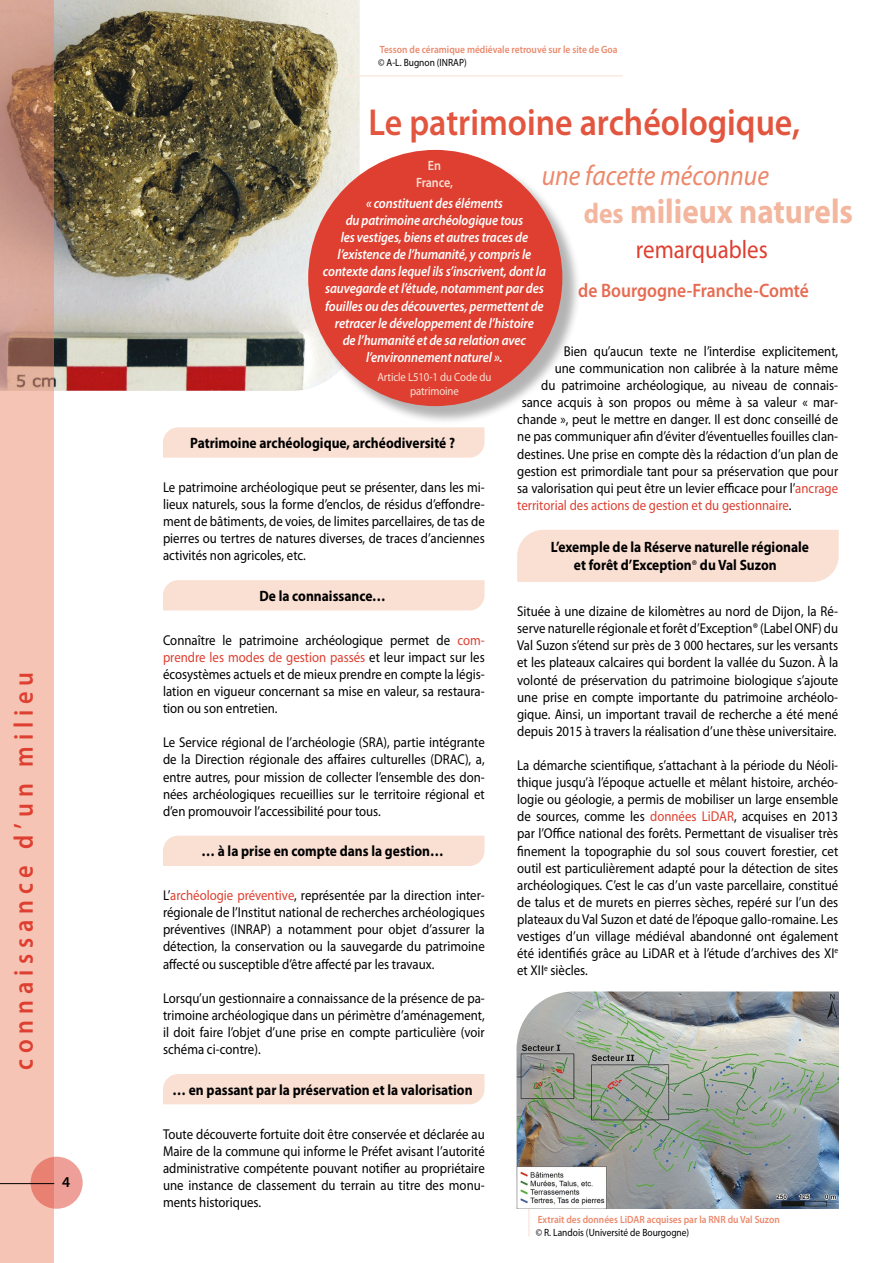
<style>
.page{position:relative;width:893px;height:1263px;background:#fff}
.page>*{position:absolute;margin:0;border:0;box-sizing:border-box;transform-origin:0 0}
.t1{font:600 37.8px "Myriad Pro";color:#e25640;scale:.9 1}
.t2{font:700 34.5px "Myriad Pro";color:#f3b69e;scale:.9 1}
.t3{font:italic 28.5px "Myriad Pro";color:#eb896c;scale:.9 1}
.t4{font:600 27px "Myriad Pro";letter-spacing:.24em;color:#de3f30;scale:.9 1}
.t5{font:25.5px "Myriad Pro";color:#de3f30;scale:.9 1}
.t6{font:600 19.5px "Myriad Pro";color:#e66b52;scale:.9 1}
.t7{font:700 15px/18px "Myriad Pro";color:#000;scale:.9 1}
.t8{font:600 15px "Myriad Pro";color:#000}
.t9{font:14.25px/17.1px "Myriad Pro";color:#000;text-align:justify;scale:.9 1}
.t10{font:italic 600 14.25px/17.1px "Myriad Pro";letter-spacing:-.01em;color:#fff;text-align:center;scale:.9 1}
.t11{font:14.25px "Myriad Pro";color:#de3f30;scale:.9 1}
.t12{font:600 13.5px/16.2px "Myriad Pro";letter-spacing:-.015em;color:#faded3;text-align:center;scale:.9 1}
.t13{font:12px/14.4px "Myriad Pro";letter-spacing:-.01em;color:#faded3;text-align:center;scale:.9 1}
.t14{font:600 10.5px "Myriad Pro";color:#eb896c;scale:.9 1}
.t15{font:10.5px "Myriad Pro";color:#000;scale:.9 1}
.s1{font-size:28.5px}
.s2{color:#de3f30}
.s3{color:#000}
.s4{font-weight:400;font-size:14.25px}
</style>
<div class="page">
<img style="left:54px;top:0;width:305px;height:391px">
<hr style="left:528px;top:1182px;width:2px;height:54px;background:#fce9e1">
<hr style="left:344px;top:75px;width:279px;height:2px;background:#fce9e1">
<svg style="left:0;top:0;width:54px;height:1263px;background:#e3b2a2"></svg>
<svg style="left:31px;top:1157px;width:52px;height:52px;background:#eb9388"></svg>
<hr style="left:0;top:1183px;width:54px;height:1px;background:#000">
<svg style="left:163px;top:427px;width:321px;height:31px;background:#fae0d4"></svg>
<div style="left:163px;top:580px;width:321px;height:30px;background:#fadfd3"></div>
<div style="left:163px;top:836px;width:321px;height:30px;background:#fadfd3"></div>
<div style="left:163px;top:1074px;width:321px;height:30px;background:#fadfd3"></div>
<div style="left:517px;top:530px;width:322px;height:52px;background:#fadfd3"></div>
<div style="left:311px;top:152px;width:270px;height:272px;background:#000;opacity:.3"></div>
<div style="left:308px;top:150px;width:254px;height:256px;background:#de3f30;border-radius:50%"></div>
<img style="left:517px;top:991px;width:322px;height:218px">
<h3 class="t4" style="left:6px;top:1070px;width:444px;rotate:-90deg">connaissance d’un milieu</h3>
<p class="t8" style="left:62px;top:1173px;width:10px">4</p>
<p class="t14" style="left:380px;top:43px;width:266px">Tesson de céramique médiévale retrouvé sur le site de Goa</p>
<p class="t15" style="left:378px;top:56px;width:100px">© A-L. Bugnon (INRAP)</p>
<h1 class="t1" style="left:369px;top:98px;width:481px">Le patrimoine archéologique,</h1>
<p class="t12" style="left:416px;top:157px;width:42px">En<br>France,</p>
<p class="t10" style="left:323px;top:194px;width:249px">« constituent des éléments<br>du patrimoine archéologique tous<br>les vestiges, biens et autres traces de l’existence de l’humanité, y compris le contexte dans lequel ils s’inscrivent, dont la sauvegarde et l’étude, notamment par des fouilles ou des découvertes, permettent de retracer le développement de l’histoire<br>de l’humanité et de sa relation avec l’environnement naturel ».</p>
<p class="t13" style="left:377px;top:369px;width:128px">Article L510-1 du Code du patrimoine</p>
<h3 class="t3" style="left:542px;top:158px;width:254px">une facette méconnue</h3>
<h2 class="t2" style="left:584px;top:189px;width:301px"><span class="s1">des</span> milieux naturels</h2>
<h3 class="t5" style="left:636px;top:234px;width:148px">remarquables</h3>
<h3 class="t6" style="left:578px;top:278px;width:258px">de Bourgogne-Franche-Comté</h3>
<p class="t9" style="left:564px;top:342px;width:306px">Bien qu’aucun texte ne l’interdise explicitement,</p>
<p class="t9" style="left:555px;top:359px;width:316px">une communication non calibrée à la nature même</p>
<p class="t9" style="left:541px;top:377px;width:332px">du patrimoine archéologique, au niveau de connais-</p>
<p class="t9" style="left:522px;top:394px;width:353px">sance acquis à son propos ou même à sa valeur « mar-</p>
<p class="t9" style="left:517px;top:411px;width:358px">chande », peut le mettre en danger. Il est donc conseillé de</p>
<p class="t9" style="left:517px;top:428px;width:358px">ne pas communiquer afin d’éviter d’éventuelles fouilles clan-</p>
<p class="t9" style="left:517px;top:445px;width:358px">destines. Une prise en compte dès la rédaction d’un plan de</p>
<p class="t9" style="left:517px;top:462px;width:358px">gestion est primordiale tant pour sa préservation que pour</p>
<p class="t9" style="left:517px;top:479px;width:358px">sa valorisation qui peut être un levier efficace pour l’<span class="s2">ancrage</span></p>
<p class="t11" style="left:517px;top:496px;width:306px">territorial des actions de gestion et du gestionnaire<span class="s3">.</span></p>
<p class="t7" style="left:574px;top:538px;width:263px;text-indent:-23px">L’exemple de la Réserve naturelle régionale et forêt d’Exception<span class="s4">®</span> du Val Suzon</p>
<p class="t9" style="left:517px;top:602px;width:358px">Située à une dizaine de kilomètres au nord de Dijon, la Ré&shy;serve naturelle régionale et forêt d’Exception® (Label ONF) du Val Suzon s’étend sur près de 3 000 hectares, sur les versants et les plateaux calcaires qui bordent la vallée du Suzon. À la volonté de préservation du patrimoine biologique s’ajoute une prise en compte importante du patrimoine archéolo&shy;gique. Ainsi, un important travail de recherche a été mené depuis 2015 à travers la réalisation d’une thèse universitaire.</p>
<p class="t9" style="left:517px;top:756px;width:358px">La démarche scientifique, s’attachant à la période du Néoli&shy;thique jusqu’à l’époque actuelle et mêlant histoire, archéo&shy;logie ou géologie, a permis de mobiliser un large ensemble de sources, comme les <span class="s2">données LiDAR</span>, acquises en 2013 par l’Office national des forêts. Permettant de visualiser très finement la topographie du sol sous couvert forestier, cet outil est particulièrement adapté pour la détection de sites archéologiques. C’est le cas d’un vaste parcellaire, constitué de talus et de murets en pierres sèches, repéré sur l’un des plateaux du Val Suzon et daté de l’époque gallo-romaine. Les vestiges d’un village médiéval abandonné ont également été identifiés grâce au LiDAR et à l’étude d’archives des XI<sup>e </sup>et XII<sup>e</sup> siècles.</p>
<p class="t7" style="left:190px;top:434px;width:296px">Patrimoine archéologique, archéodiversité ?</p>
<p class="t9" style="left:163px;top:478px;width:359px">Le patrimoine archéologique peut se présenter, dans les mi&shy;lieux naturels, sous la forme d’enclos, de résidus d’effondre&shy;ment de bâtiments, de voies, de limites parcellaires, de tas de pierres ou tertres de natures diverses, de traces d’anciennes activités non agricoles, etc.</p>
<p class="t7" style="left:259px;top:586px;width:142px">De la connaissance…</p>
<p class="t9" style="left:163px;top:631px;width:359px">Connaître le patrimoine archéologique permet de <span class="s2">com&shy;prendre les modes de gestion passés</span> et leur impact sur les écosystèmes actuels et de mieux prendre en compte la légis&shy;lation en vigueur concernant sa mise en valeur, sa restaura&shy;tion ou son entretien.</p>
<p class="t9" style="left:163px;top:734px;width:359px">Le Service régional de l’archéologie (SRA), partie intégrante de la Direction régionale des affaires culturelles (DRAC), a, entre autres, pour mission de collecter l’ensemble des don&shy;nées archéologiques recueillies sur le territoire régional et d’en promouvoir l’accessibilité pour tous.</p>
<p class="t7" style="left:202px;top:842px;width:271px">… à la prise en compte dans la gestion…</p>
<p class="t9" style="left:163px;top:887px;width:359px">L’<span class="s2">archéologie préventive</span>, représentée par la direction inter&shy;régionale de l’Institut national de recherches archéologiques préventives (INRAP) a notamment pour objet d’assurer la détection, la conservation ou la sauvegarde du patrimoine affecté ou susceptible d’être affecté par les travaux.</p>
<p class="t9" style="left:163px;top:989px;width:359px">Lorsqu’un gestionnaire a connaissance de la présence de pa&shy;trimoine archéologique dans un périmètre d’aménagement, il doit faire l’objet d’une prise en compte particulière (voir schéma ci-contre).</p>
<p class="t7" style="left:173px;top:1080px;width:335px">… en passant par la préservation et la valorisation</p>
<p class="t9" style="left:163px;top:1125px;width:359px">Toute découverte fortuite doit être conservée et déclarée au Maire de la commune qui informe le Préfet avisant l’autorité administrative compétente pouvant notifier au propriétaire une instance de classement du terrain au titre des monu&shy;ments historiques.</p>
<p class="t14" style="left:538px;top:1213px;width:271px">Extrait des données LiDAR acquises par la RNR du Val Suzon</p>
<p class="t15" style="left:536px;top:1226px;width:172px">© R. Landois (Université de Bourgogne)</p>
</div>
